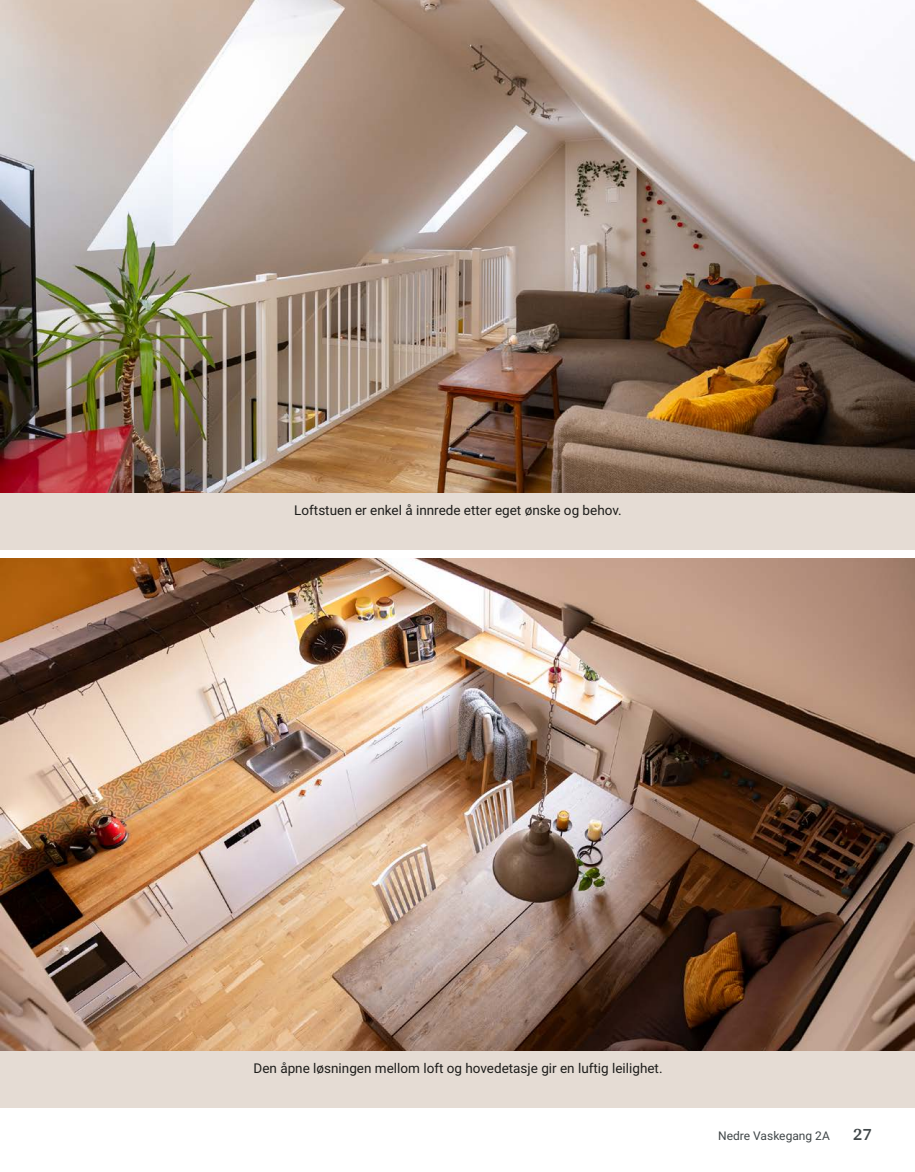
<style>
.page{position:relative;width:915px;height:1172px;background:#fff}
.page>*{position:absolute;margin:0;border:0;box-sizing:border-box;transform-origin:0 0}
.t1{font:700 18px "Arya";color:#414749}
.t2{font:13.5px "Roboto Vitec";color:#1d1d1b}
.t3{font:12px "Roboto Vitec";color:#414749}
</style>
<div class="page">
<div style="left:0;top:492px;width:914px;height:58px;background:#e5dcd4"></div>
<div style="left:0;top:1050px;width:914px;height:58px;background:#e5dcd4"></div>
<img style="left:0;top:0;width:914px;height:492px">
<img style="left:0;top:558px;width:914px;height:492px">
<p class="t2" style="left:294px;top:501px;width:329px">Loftstuen er enkel å innrede etter eget ønske og behov.</p>
<p class="t2" style="left:253px;top:1059px;width:410px">Den åpne løsningen mellom loft og hovedetasje gir en luftig leilighet.</p>
<p class="t3" style="left:718px;top:1127px;width:113px">Nedre Vaskegang 2A</p>
<h1 class="t1" style="left:852px;top:1123px;width:21px">27</h1>
</div>
